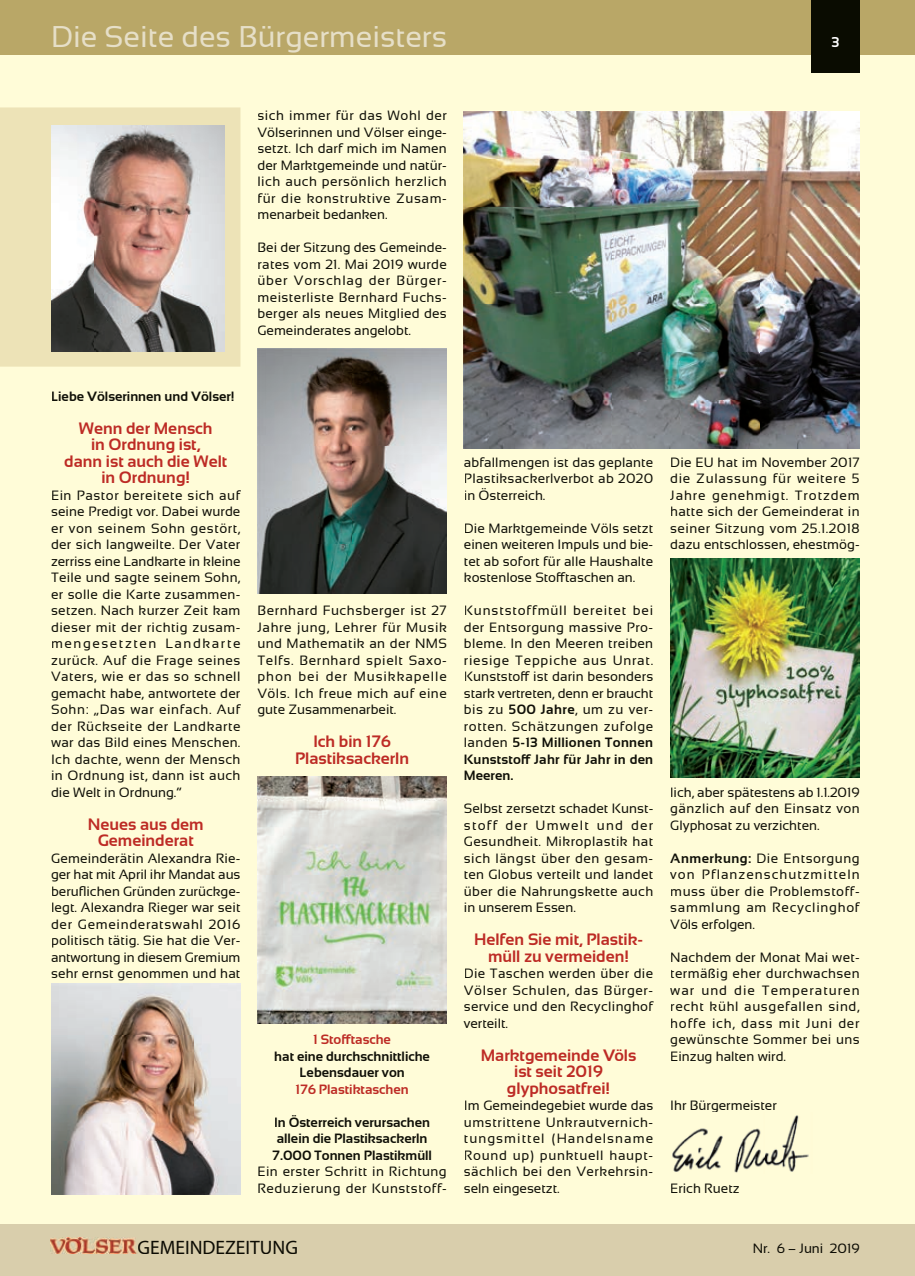
<style>
.page{position:relative;width:915px;height:1276px;background:#fff}
.page>*{position:absolute;margin:0;border:0;box-sizing:border-box;transform-origin:0 0}
.t1{font:30px "Sansation";color:#e6dfc8}
.t2{font:19.5px "Myriad";color:#0c0b03}
.t3{font:700 16.5px/16.5px "Sansation";color:#bd2b25;text-align:center}
.t4{font:700 14.25px "Sansation";color:#fff}
.t5{font:13.5px/16.5px "Sansation";letter-spacing:.02em;color:#0f0f07;text-align:justify}
.t6{font:700 13.5px/16.5px "Sansation";color:#0f0f07;text-align:center}
.t7{font:700 13.5px "Sansation";color:#bd2b25}
.t8{font:13.5px "Sansation";color:#0f0f07}
.t9{font:13.5px "Sansation";color:#0c0b03}
.s1{font-weight:700}
</style>
<div class="page">
<div style="left:0;top:0;width:914px;height:1276px;background:#fffcd8"></div>
<img style="left:672px;top:1115px;width:137px;height:58px">
<div style="left:0;top:107px;width:240px;height:260px;background:#ede3b7"></div>
<img style="left:51px;top:125px;width:174px;height:226px">
<div style="left:0;top:1225px;width:914px;height:51px;background:#d9ceac"></div>
<img style="left:50px;top:1237px;width:87px;height:16px">
<div style="left:0;top:0;width:914px;height:54px;background:#b9a767"></div>
<div style="left:811px;top:0;width:48px;height:72px;background:#0a0c01"></div>
<img style="left:463px;top:112px;width:396px;height:337px">
<img style="left:670px;top:558px;width:189px;height:219px">
<img style="left:51px;top:983px;width:189px;height:211px">
<img style="left:257px;top:349px;width:189px;height:244px">
<img style="left:257px;top:776px;width:189px;height:248px">
<h1 class="t1" style="left:51px;top:20px;width:397px">Die Seite des Bürgermeisters</h1>
<p class="t4" style="left:831px;top:34px;width:9px">3</p>
<p class="t5" style="left:257px;top:107px;width:191px">sich immer für das Wohl der Völserinnen und Völser einge&shy;setzt. Ich darf mich im Namen der Marktgemeinde und natür&shy;lich auch persönlich herzlich für die konstruktive Zusam&shy;menarbeit bedanken.</p>
<p class="t5" style="left:257px;top:239px;width:191px">Bei der Sitzung des Gemeinde&shy;rates vom 21. Mai 2019 wurde über Vorschlag der Bürger&shy;meisterliste Bernhard Fuchs&shy;berger als neues Mitglied des Gemeinderates angelobt.</p>
<p class="t6" style="left:51px;top:388px;width:185px">Liebe Völserinnen und Völser!</p>
<p class="t3" style="left:64px;top:420px;width:164px">Wenn der Mensch<br>in Ordnung ist,<br>dann ist auch die Welt in Ordnung!</p>
<p class="t5" style="left:51px;top:487px;width:191px">Ein Pastor bereitete sich auf seine Predigt vor. Dabei wurde er von seinem Sohn gestört, der sich langweilte. Der Vater zerriss eine Landkarte in kleine Teile und sagte seinem Sohn, er solle die Karte zusammen&shy;setzen. Nach kurzer Zeit kam dieser mit der richtig zusam&shy;mengesetzten Landkarte zurück. Auf die Frage seines Vaters, wie er das so schnell gemacht habe, antwortete der Sohn: „Das war einfach. Auf der Rückseite der Landkarte war das Bild eines Menschen.<br>Ich dachte, wenn der Mensch in Ordnung ist, dann ist auch die Welt in Ordnung.“</p>
<p class="t3" style="left:88px;top:816px;width:117px">Neues aus dem<br>Gemeinderat</p>
<p class="t5" style="left:51px;top:850px;width:191px">Gemeinderätin Alexandra Rie&shy;ger hat mit April ihr Mandat aus beruflichen Gründen zurückge&shy;legt. Alexandra Rieger war seit der Gemeinderatswahl 2016 politisch tätig. Sie hat die Ver&shy;antwortung in diesem Gremium sehr ernst genommen und hat</p>
<p class="t5" style="left:257px;top:602px;width:191px">Bernhard Fuchsberger ist 27<br>Jahre jung, Lehrer für Musik und Mathematik an der NMS Telfs. Bernhard spielt Saxo&shy;phon bei der Musikkapelle Völs. Ich freue mich auf eine gute Zusammenarbeit.</p>
<p class="t3" style="left:295px;top:733px;width:115px">Ich bin 176<br>Plastiksackerln</p>
<p class="t7" style="left:313px;top:1032px;width:79px">1 Stofftasche</p>
<p class="t6" style="left:274px;top:1048px;width:157px">hat eine durchschnittliche<br>Lebensdauer von</p>
<p class="t7" style="left:295px;top:1081px;width:115px">176 Plastiktaschen</p>
<p class="t6" style="left:272px;top:1114px;width:161px">In Österreich verursachen allein die Plastiksackerln<br>7.000 Tonnen Plastikmüll</p>
<p class="t5" style="left:257px;top:1163px;width:191px">Ein erster Schritt in Richtung<br>Reduzierung der Kunststoff-</p>
<p class="t5" style="left:463px;top:454px;width:191px">abfallmengen ist das geplante Plastiksackerlverbot ab 2020 in Österreich.</p>
<p class="t5" style="left:463px;top:520px;width:191px">Die Marktgemeinde Völs setzt einen weiteren Impuls und bie&shy;tet ab sofort für alle Haushalte kostenlose Stofftaschen an.</p>
<p class="t5" style="left:463px;top:602px;width:191px">Kunststoffmüll bereitet bei der Entsorgung massive Pro&shy;bleme. In den Meeren treiben riesige Teppiche aus Unrat.<br>Kunststoff ist darin besonders stark vertreten, denn er braucht bis zu <span class="s1">500 Jahre</span>, um zu ver&shy;rotten. Schätzungen zufolge landen <span class="s1">5-13 Millionen Tonnen Kunststoff Jahr für Jahr in den Meeren.</span></p>
<p class="t5" style="left:463px;top:800px;width:191px">Selbst zersetzt schadet Kunst&shy;stoff der Umwelt und der Gesundheit. Mikroplastik hat sich längst über den gesam&shy;ten Globus verteilt und landet über die Nahrungskette auch in unserem Essen.</p>
<p class="t3" style="left:474px;top:931px;width:170px">Helfen Sie mit, Plastik&shy;müll zu vermeiden!</p>
<p class="t5" style="left:463px;top:965px;width:191px">Die Taschen werden über die Völser Schulen, das Bürger&shy;service und den Recyclinghof verteilt.</p>
<p class="t3" style="left:480px;top:1047px;width:157px">Marktgemeinde Völs ist seit 2019 glyphosatfrei!</p>
<p class="t5" style="left:463px;top:1097px;width:191px">Im Gemeindegebiet wurde das umstrittene Unkrautvernich&shy;tungsmittel (Handelsname Round up) punktuell haupt&shy;sächlich bei den Verkehrsin&shy;seln eingesetzt.</p>
<p class="t5" style="left:670px;top:454px;width:191px">Die EU hat im November 2017 die Zulassung für weitere 5<br>Jahre genehmigt. Trotzdem hatte sich der Gemeinderat in seiner Sitzung vom 25.1.2018 dazu entschlossen, ehestmög-</p>
<p class="t5" style="left:670px;top:784px;width:191px">lich, aber spätestens ab 1.1.2019 gänzlich auf den Einsatz von Glyphosat zu verzichten.</p>
<p class="t5" style="left:670px;top:850px;width:191px"><span class="s1">Anmerkung:</span> Die Entsorgung von Pflanzenschutzmitteln muss über die Problemstoff&shy;sammlung am Recyclinghof Völs erfolgen.</p>
<p class="t5" style="left:670px;top:949px;width:191px">Nachdem der Monat Mai wet&shy;termäßig eher durchwachsen war und die Temperaturen recht kühl ausgefallen sind, hoffe ich, dass mit Juni der gewünschte Sommer bei uns Einzug halten wird.</p>
<p class="t8" style="left:670px;top:1098px;width:108px">Ihr Bürgermeister</p>
<p class="t8" style="left:670px;top:1180px;width:71px">Erich Ruetz</p>
<h2 class="t2" style="left:137px;top:1237px;width:162px">GEMEINDEZEITUNG</h2>
<p class="t9" style="left:752px;top:1240px;width:108px">Nr. 6 – Juni 2019</p>
</div>
